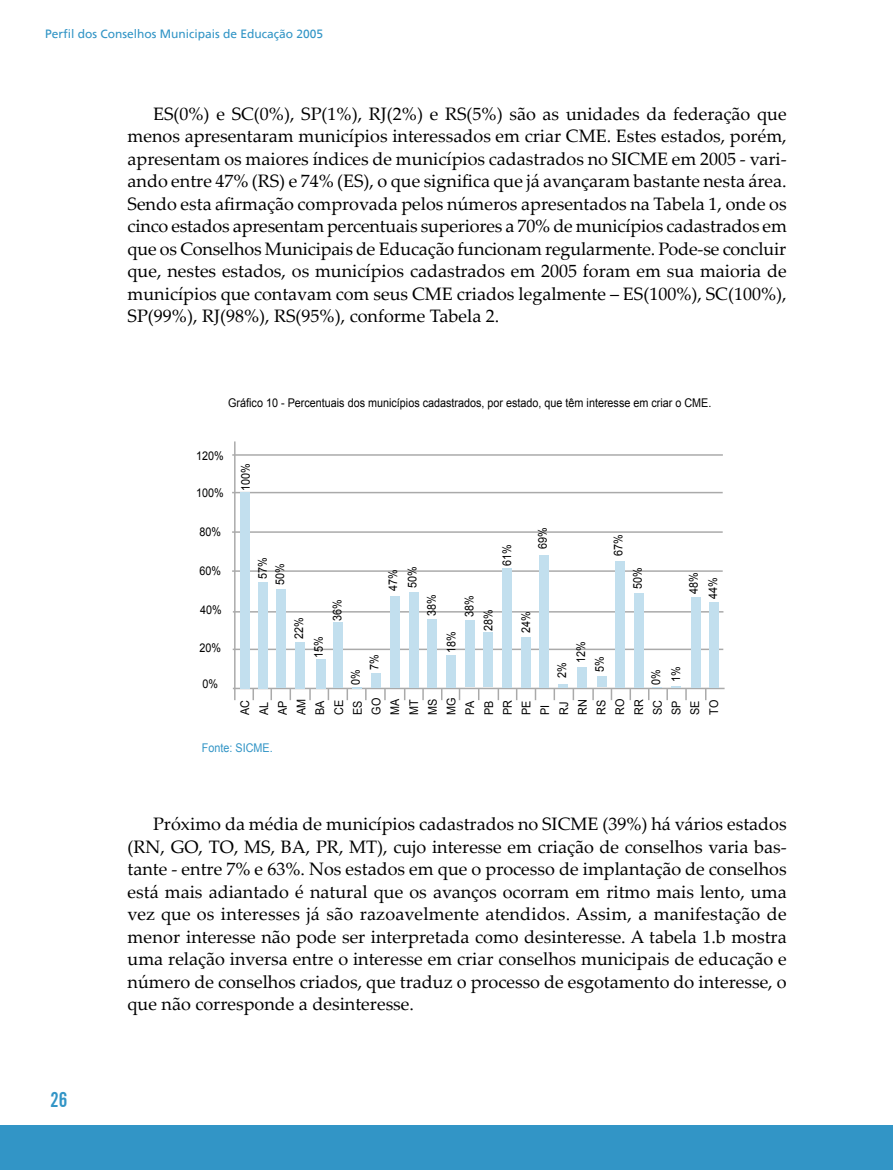
<style>
.page{position:relative;width:893px;height:1170px;background:#fff}
.page>*{position:absolute;margin:0;border:0;box-sizing:border-box;transform-origin:0 0}
.t1{font:21px "Alternate Gothic No 2 BT";color:#3295c6}
.MEC_Corpo_texto{font:18px/22.5px "Palatino Linotype";color:#000;text-align:justify}
.MEC_tabela{font:12px "Arial";color:#000;scale:.9 1}
.t2{font:12px "Frutiger";color:#3295c6}
.MEC_tabela-2{font:12px "Arial";color:#3295c6;scale:.9 1}
</style>
<div class="page">
<div style="left:0;top:1125px;width:893px;height:44px;background:#3295c6"></div>
<hr style="left:233px;top:648px;width:490px;height:2px;background:#aaa">
<hr style="left:233px;top:611px;width:490px;height:1px;background:#aaa">
<hr style="left:232px;top:570px;width:491px;height:2px;background:#aaa">
<hr style="left:232px;top:492px;width:491px;height:1px;background:#aaa">
<hr style="left:232px;top:531px;width:491px;height:2px;background:#aaa">
<hr style="left:232px;top:454px;width:491px;height:1px;background:#aaa">
<hr style="left:233px;top:687px;width:492px;height:2px;background:#aaa">
<svg style="left:309px;top:689px;width:2px;height:11px"></svg>
<svg style="left:384px;top:689px;width:2px;height:11px"></svg>
<svg style="left:422px;top:689px;width:2px;height:11px"></svg>
<svg style="left:592px;top:689px;width:2px;height:11px"></svg>
<div style="left:240px;top:492px;width:10px;height:197px;background:#c2dfee"></div>
<hr style="left:234px;top:441px;width:2px;height:259px;background:#aaa">
<div style="left:258px;top:582px;width:10px;height:107px;background:#c2dfee"></div>
<div style="left:276px;top:589px;width:10px;height:98px;background:#c2dfee"></div>
<div style="left:295px;top:643px;width:10px;height:46px;background:#c2dfee"></div>
<div style="left:316px;top:659px;width:9px;height:30px;background:#c2dfee"></div>
<div style="left:333px;top:622px;width:10px;height:66px;background:#c2dfee"></div>
<svg style="left:347px;top:687px;width:20px;height:13px"></svg>
<div style="left:371px;top:673px;width:10px;height:14px;background:#c2dfee"></div>
<div style="left:390px;top:595px;width:9px;height:92px;background:#c2dfee"></div>
<div style="left:409px;top:592px;width:10px;height:95px;background:#c2dfee"></div>
<div style="left:427px;top:619px;width:10px;height:68px;background:#c2dfee"></div>
<div style="left:446px;top:654px;width:10px;height:33px;background:#c2dfee"></div>
<div style="left:465px;top:620px;width:10px;height:67px;background:#c2dfee"></div>
<div style="left:484px;top:632px;width:9px;height:55px;background:#c2dfee"></div>
<div style="left:502px;top:568px;width:10px;height:119px;background:#c2dfee"></div>
<div style="left:522px;top:636px;width:9px;height:51px;background:#c2dfee"></div>
<div style="left:540px;top:555px;width:9px;height:132px;background:#c2dfee"></div>
<svg style="left:558px;top:684px;width:10px;height:3px"></svg>
<div style="left:577px;top:666px;width:10px;height:21px;background:#c2dfee"></div>
<div style="left:597px;top:676px;width:9px;height:11px;background:#c2dfee"></div>
<div style="left:615px;top:561px;width:10px;height:126px;background:#c2dfee"></div>
<div style="left:634px;top:592px;width:10px;height:95px;background:#c2dfee"></div>
<svg style="left:648px;top:686px;width:39px;height:14px"></svg>
<div style="left:691px;top:597px;width:9px;height:90px;background:#c2dfee"></div>
<div style="left:709px;top:602px;width:10px;height:85px;background:#c2dfee"></div>
<p class="t2" style="left:45px;top:26px;width:280px">Perfil dos Conselhos Municipais de Educação 2005</p>
<p class="MEC_Corpo_texto" style="left:128px;top:101px;width:661px;text-indent:26px">ES(0%) e SC(0%), SP(1%), RJ(2%) e RS(5%) são as unidades da federação que menos apresentaram municípios interessados em criar CME. Estes estados, porém, apresentam os maiores índices de municípios cadastrados no SICME em 2005 - vari&shy;ando entre 47% (RS) e 74% (ES), o que significa que já avançaram bastante nesta área.<br>Sendo esta afirmação comprovada pelos números apresentados na Tabela 1, onde os cinco estados apresentam percentuais superiores a 70% de municípios cadastrados em que os Conselhos Municipais de Educação funcionam regularmente. Pode-se concluir que, nestes estados, os municípios cadastrados em 2005 foram em sua maioria de municípios que contavam com seus CME criados legalmente – ES(100%), SC(100%), SP(99%), RJ(98%), RS(95%), conforme Tabela 2.</p>
<p class="MEC_tabela" style="left:228px;top:394px;width:538px">Gráfico 10 - Percentuais dos municípios cadastrados, por estado, que têm interesse em criar o CME.</p>
<p class="MEC_tabela" style="left:196px;top:447px;width:32px">120%</p>
<p class="MEC_tabela" style="left:196px;top:485px;width:32px">100%</p>
<p class="MEC_tabela" style="left:199px;top:524px;width:26px">80%</p>
<p class="MEC_tabela" style="left:199px;top:563px;width:26px">60%</p>
<p class="MEC_tabela" style="left:200px;top:602px;width:26px">40%</p>
<p class="MEC_tabela" style="left:199px;top:640px;width:26px">20%</p>
<p class="MEC_tabela" style="left:202px;top:675px;width:19px">0%</p>
<p class="MEC_tabela" style="left:238px;top:491px;width:32px;rotate:-90deg">100%</p>
<p class="MEC_tabela" style="left:255px;top:578px;width:26px;rotate:-90deg">57%</p>
<p class="MEC_tabela" style="left:272px;top:585px;width:26px;rotate:-90deg">50%</p>
<p class="MEC_tabela" style="left:291px;top:639px;width:26px;rotate:-90deg">22%</p>
<p class="MEC_tabela" style="left:311px;top:657px;width:26px;rotate:-90deg">15%</p>
<p class="MEC_tabela" style="left:329px;top:620px;width:26px;rotate:-90deg">36%</p>
<p class="MEC_tabela" style="left:348px;top:684px;width:19px;rotate:-90deg">0%</p>
<p class="MEC_tabela" style="left:366px;top:669px;width:19px;rotate:-90deg">7%</p>
<p class="MEC_tabela" style="left:385px;top:591px;width:26px;rotate:-90deg">47%</p>
<p class="MEC_tabela" style="left:404px;top:587px;width:26px;rotate:-90deg">50%</p>
<p class="MEC_tabela" style="left:424px;top:616px;width:26px;rotate:-90deg">38%</p>
<p class="MEC_tabela" style="left:499px;top:566px;width:26px;rotate:-90deg">61%</p>
<p class="MEC_tabela" style="left:535px;top:549px;width:26px;rotate:-90deg">69%</p>
<p class="MEC_tabela" style="left:443px;top:652px;width:26px;rotate:-90deg">18%</p>
<p class="MEC_tabela" style="left:461px;top:617px;width:26px;rotate:-90deg">38%</p>
<p class="MEC_tabela" style="left:480px;top:630px;width:26px;rotate:-90deg">28%</p>
<p class="MEC_tabela" style="left:518px;top:633px;width:26px;rotate:-90deg">24%</p>
<p class="MEC_tabela" style="left:611px;top:556px;width:26px;rotate:-90deg">67%</p>
<p class="MEC_tabela" style="left:630px;top:589px;width:26px;rotate:-90deg">50%</p>
<p class="MEC_tabela" style="left:686px;top:593px;width:26px;rotate:-90deg">48%</p>
<p class="MEC_tabela" style="left:705px;top:599px;width:26px;rotate:-90deg">44%</p>
<p class="MEC_tabela" style="left:573px;top:663px;width:26px;rotate:-90deg">12%</p>
<p class="MEC_tabela" style="left:592px;top:671px;width:19px;rotate:-90deg">5%</p>
<p class="MEC_tabela" style="left:554px;top:678px;width:19px;rotate:-90deg">2%</p>
<p class="MEC_tabela" style="left:648px;top:684px;width:19px;rotate:-90deg">0%</p>
<p class="MEC_tabela" style="left:668px;top:682px;width:19px;rotate:-90deg">1%</p>
<p class="MEC_tabela" style="left:237px;top:714px;width:18px;rotate:-90deg">AC</p>
<p class="MEC_tabela" style="left:256px;top:714px;width:16px;rotate:-90deg">AL</p>
<p class="MEC_tabela" style="left:275px;top:714px;width:18px;rotate:-90deg">AP</p>
<p class="MEC_tabela" style="left:293px;top:714px;width:19px;rotate:-90deg">AM</p>
<p class="MEC_tabela" style="left:312px;top:714px;width:18px;rotate:-90deg">BA</p>
<p class="MEC_tabela" style="left:331px;top:714px;width:18px;rotate:-90deg">CE</p>
<p class="MEC_tabela" style="left:350px;top:714px;width:18px;rotate:-90deg">ES</p>
<p class="MEC_tabela" style="left:368px;top:714px;width:20px;rotate:-90deg">GO</p>
<p class="MEC_tabela" style="left:387px;top:714px;width:20px;rotate:-90deg">MA</p>
<p class="MEC_tabela" style="left:406px;top:714px;width:19px;rotate:-90deg">MT</p>
<p class="MEC_tabela" style="left:425px;top:714px;width:19px;rotate:-90deg">MS</p>
<p class="MEC_tabela" style="left:443px;top:714px;width:21px;rotate:-90deg">MG</p>
<p class="MEC_tabela" style="left:462px;top:714px;width:17px;rotate:-90deg">PA</p>
<p class="MEC_tabela" style="left:481px;top:714px;width:18px;rotate:-90deg">PB</p>
<p class="MEC_tabela" style="left:500px;top:714px;width:18px;rotate:-90deg">PR</p>
<p class="MEC_tabela" style="left:518px;top:714px;width:18px;rotate:-90deg">PE</p>
<p class="MEC_tabela" style="left:537px;top:714px;width:13px;rotate:-90deg">PI</p>
<p class="MEC_tabela" style="left:556px;top:714px;width:16px;rotate:-90deg">RJ</p>
<p class="MEC_tabela" style="left:575px;top:714px;width:19px;rotate:-90deg">RN</p>
<p class="MEC_tabela" style="left:593px;top:714px;width:18px;rotate:-90deg">RS</p>
<p class="MEC_tabela" style="left:612px;top:714px;width:19px;rotate:-90deg">RO</p>
<p class="MEC_tabela" style="left:631px;top:714px;width:19px;rotate:-90deg">RR</p>
<p class="MEC_tabela" style="left:650px;top:714px;width:18px;rotate:-90deg">SC</p>
<p class="MEC_tabela" style="left:668px;top:714px;width:18px;rotate:-90deg">SP</p>
<p class="MEC_tabela" style="left:687px;top:714px;width:18px;rotate:-90deg">SE</p>
<p class="MEC_tabela" style="left:706px;top:714px;width:18px;rotate:-90deg">TO</p>
<p class="MEC_tabela-2" style="left:202px;top:740px;width:80px">Fonte: SICME.</p>
<p class="t1" style="left:51px;top:1087px;width:18px">26</p>
<p class="MEC_Corpo_texto" style="left:128px;top:811px;width:661px;text-indent:26px">Próximo da média de municípios cadastrados no SICME (39%) há vários estados (RN, GO, TO, MS, BA, PR, MT), cujo interesse em criação de conselhos varia bas&shy;tante - entre 7% e 63%. Nos estados em que o processo de implantação de conselhos está mais adiantado é natural que os avanços ocorram em ritmo mais lento, uma vez que os interesses já são razoavelmente atendidos. Assim, a manifestação de menor interesse não pode ser interpretada como desinteresse. A tabela 1.b mostra uma relação inversa entre o interesse em criar conselhos municipais de educação e número de conselhos criados, que traduz o processo de esgotamento do interesse, o que não corresponde a desinteresse.</p>
</div>
